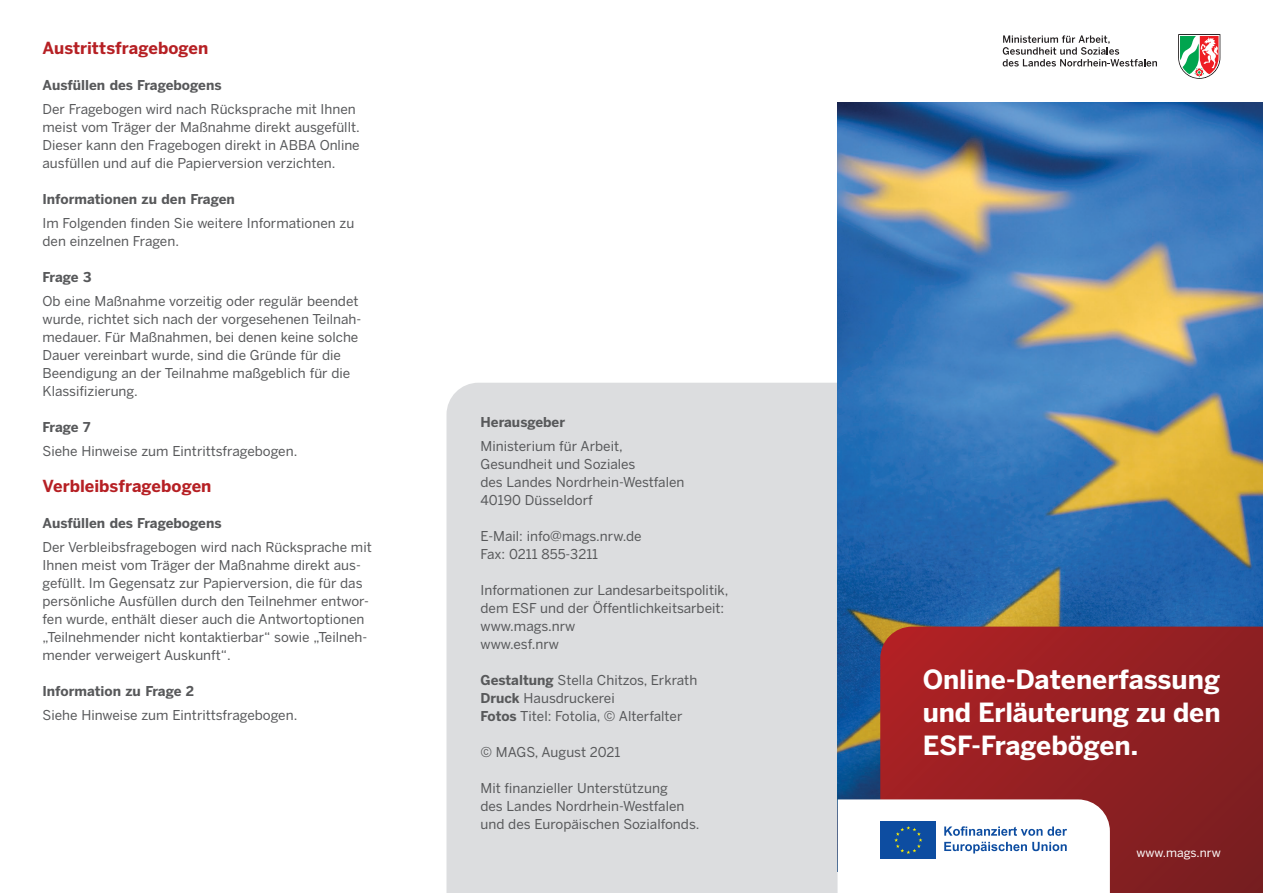
<style>
.page{position:relative;width:1263px;height:893px;background:#fff}
.page>*{position:absolute;margin:0;border:0;box-sizing:border-box;transform-origin:0 0}
.t1{font:700 26.25px/33px "Benton Sans";letter-spacing:-.005em;color:#fff;text-align:justify}
.t2{font:700 16.5px "Benton Sans";color:#b62024}
.t3{font:13.5px/18px "Benton Sans";color:#57585a}
.t4{font:700 13.5px "Benton Sans";color:#57585a}
.t5{font:12px "Benton Sans";color:#fff}
.s1{font-weight:700}
</style>
<div class="page">
<svg style="left:446px;top:383px;width:392px;height:510px;background:#dedfe1"></svg>
<img style="left:838px;top:102px;width:425px;height:697px">
<svg style="left:880px;top:627px;width:383px;height:266px;background:#931f22"></svg>
<svg style="left:1178px;top:34px;width:42px;height:45px"></svg>
<svg style="left:1003px;top:35px;width:154px;height:31px"></svg>
<svg style="left:838px;top:799px;width:272px;height:94px"></svg>
<h2 class="t2" style="left:43px;top:39px;width:167px">Austrittsfragebogen</h2>
<h3 class="t4" style="left:43px;top:77px;width:181px">Ausfüllen des Fragebogens</h3>
<p class="t3" style="left:43px;top:100px;width:319px">Der Fragebogen wird nach Rücksprache mit Ihnen meist vom Träger der Maßnahme direkt ausgefüllt.<br>Dieser kann den Fragebogen direkt in ABBA Online ausfüllen und auf die Papierversion verzichten.</p>
<h3 class="t4" style="left:43px;top:191px;width:194px">Informationen zu den Fragen</h3>
<p class="t3" style="left:43px;top:214px;width:313px">Im Folgenden finden Sie weitere Informationen zu den einzelnen Fragen.</p>
<h3 class="t4" style="left:43px;top:269px;width:50px">Frage 3</h3>
<p class="t3" style="left:43px;top:292px;width:320px">Ob eine Maßnahme vorzeitig oder regulär beendet wurde, richtet sich nach der vorgesehenen Teilnah&shy;medauer. Für Maßnahmen, bei denen keine solche Dauer vereinbart wurde, sind die Gründe für die Beendigung an der Teilnahme maßgeblich für die Klassifizierung.</p>
<h3 class="t4" style="left:43px;top:419px;width:49px">Frage 7</h3>
<p class="t3" style="left:43px;top:442px;width:256px">Siehe Hinweise zum Eintrittsfragebogen.</p>
<h2 class="t2" style="left:43px;top:477px;width:170px">Verbleibsfragebogen</h2>
<h3 class="t4" style="left:43px;top:515px;width:181px">Ausfüllen des Fragebogens</h3>
<p class="t3" style="left:43px;top:538px;width:331px">Der Verbleibsfragebogen wird nach Rücksprache mit Ihnen meist vom Träger der Maßnahme direkt aus&shy;gefüllt. Im Gegensatz zur Papierversion, die für das persönliche Ausfüllen durch den Teilnehmer entwor&shy;fen wurde, enthält dieser auch die Antwortoptionen „Teilnehmender nicht kontaktierbar“ sowie „Teilneh&shy;mender verweigert Auskunft“.</p>
<h3 class="t4" style="left:43px;top:683px;width:153px">Information zu Frage 2</h3>
<p class="t3" style="left:43px;top:706px;width:256px">Siehe Hinweise zum Eintrittsfragebogen.</p>
<h2 class="t4" style="left:480px;top:414px;width:86px">Herausgeber</h2>
<p class="t3" style="left:480px;top:437px;width:205px">Ministerium für Arbeit,<br>Gesundheit und Soziales<br>des Landes Nordrhein-Westfalen</p>
<p class="t3" style="left:480px;top:491px;width:114px">40190 Düsseldorf</p>
<p class="t3" style="left:480px;top:527px;width:163px">E-Mail: info@mags.nrw.de</p>
<p class="t3" style="left:480px;top:545px;width:119px">Fax: 0211 855-3211</p>
<p class="t3" style="left:480px;top:581px;width:249px">Informationen zur Landesarbeitspolitik, dem ESF und der Öffentlichkeitsarbeit:</p>
<p class="t3" style="left:480px;top:617px;width:96px">www.mags.nrw</p>
<p class="t3" style="left:480px;top:635px;width:80px">www.esf.nrw</p>
<p class="t3" style="left:480px;top:671px;width:218px"><span class="s1">Gestaltung</span> Stella Chitzos, Erkrath</p>
<p class="t3" style="left:480px;top:689px;width:136px"><span class="s1">Druck</span> Hausdruckerei</p>
<p class="t3" style="left:480px;top:707px;width:203px"><span class="s1">Fotos</span> Titel: Fotolia, © Alterfalter</p>
<p class="t3" style="left:480px;top:743px;width:141px">© MAGS, August 2021</p>
<p class="t3" style="left:480px;top:779px;width:220px">Mit finanzieller Unterstützung<br>des Landes Nordrhein-Westfalen und des Europäischen Sozialfonds.</p>
<h1 class="t1" style="left:923px;top:662px;width:299px">Online-Datenerfassung und Erläuterung zu den ESF-Fragebögen.</h1>
<p class="t5" style="left:1136px;top:846px;width:86px">www.mags.nrw</p>
</div>
